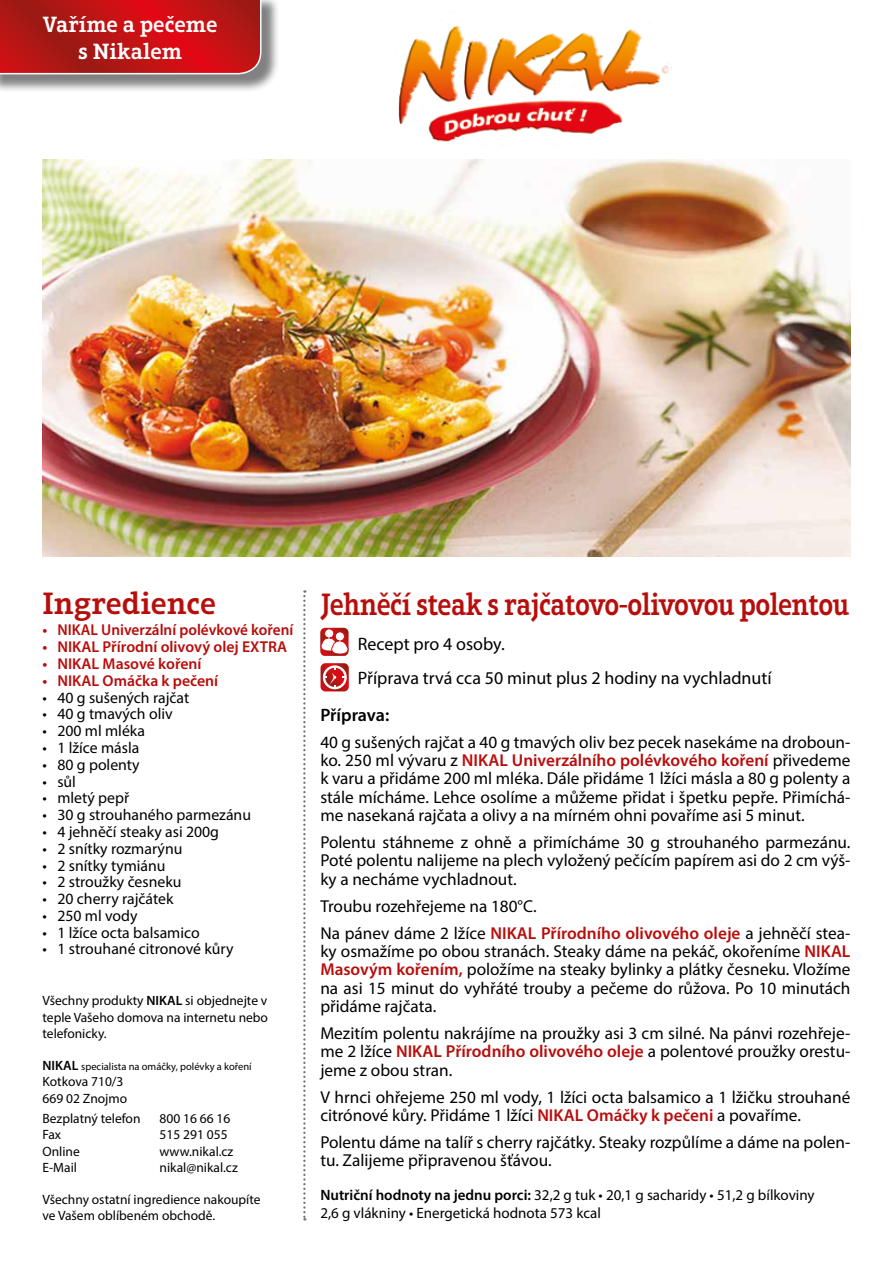
<style>
.page{position:relative;width:893px;height:1263px;background:#fff}
.page>*{position:absolute;margin:0;border:0;box-sizing:border-box;transform-origin:0 0}
.t1{font:600 31.5px "Aptifer Slab LT Pro";letter-spacing:-.02em;color:#b70e0c;scale:.88 1}
.t2{font:600 31.5px "Aptifer Slab LT Pro";color:#b70e0c}
.t3{font:600 22.5px/27px "Aptifer Slab LT Pro";color:#fff;text-align:center}
.t4{font:18px/34.2px "Myriad Pro";color:#000}
.t5{font:600 18px "Myriad Pro";letter-spacing:-.005em;color:#000}
.t6{font:17.25px/18.5px "Myriad Pro";color:#000;text-align:justify}
.t7{font:15.75px "Myriad Pro";color:#000}
.t8{font:600 15.75px "Myriad Pro";color:#b70e0c}
.t9{font:15px/18px "Myriad Pro";color:#000}
.t10{font:13.5px/16.2px "Myriad Pro";color:#000}
.t11{font:10.5px "Myriad Pro";color:#000}
.s1{font-weight:600}
.s2{font-weight:600;font-size:13.5px}
.s3{font-weight:600;color:#b70e0c}
</style>
<div class="page">
<svg style="left:320px;top:628px;width:29px;height:28px"></svg>
<svg style="left:320px;top:663px;width:29px;height:28px"></svg>
<img style="left:398px;top:26px;width:274px;height:116px">
<img style="left:43px;top:159px;width:807px;height:397px">
<svg style="left:303px;top:590px;width:2px;height:630px"></svg>
<div style="left:0;top:0;width:280px;height:93px;background:#000;opacity:.5"></div>
<svg style="left:0;top:0;width:262px;height:75px;background:#bd1b1b"></svg>
<h2 class="t3" style="left:43px;top:10px;width:176px">Vaříme a pečeme s Nikalem</h2>
<h1 class="t2" style="left:43px;top:585px;width:175px">Ingredience</h1>
<p class="t8" style="left:43px;top:620px;width:252px">• NIKAL Univerzální polévkové koření</p>
<p class="t8" style="left:43px;top:637px;width:246px">• NIKAL Přírodní olivový olej EXTRA</p>
<p class="t8" style="left:43px;top:654px;width:161px">• NIKAL Masové koření</p>
<p class="t8" style="left:43px;top:670px;width:177px">• NIKAL Omáčka k pečení</p>
<p class="t7" style="left:43px;top:688px;width:148px">• 40 g sušených rajčat</p>
<p class="t7" style="left:43px;top:704px;width:132px">• 40 g tmavých oliv</p>
<p class="t7" style="left:43px;top:721px;width:104px">• 200 ml mléka</p>
<p class="t7" style="left:43px;top:738px;width:98px">• 1 lžíce másla</p>
<p class="t7" style="left:43px;top:755px;width:99px">• 80 g polenty</p>
<p class="t7" style="left:43px;top:771px;width:35px">• sůl</p>
<p class="t7" style="left:43px;top:788px;width:88px">• mletý pepř</p>
<p class="t7" style="left:43px;top:805px;width:210px">• 30 g strouhaného parmezánu</p>
<p class="t7" style="left:43px;top:822px;width:178px">• 4 jehněčí steaky asi 200g</p>
<p class="t7" style="left:43px;top:839px;width:141px">• 2 snítky rozmarýnu</p>
<p class="t7" style="left:43px;top:855px;width:125px">• 2 snítky tymiánu</p>
<p class="t7" style="left:43px;top:872px;width:141px">• 2 stroužky česneku</p>
<p class="t7" style="left:43px;top:889px;width:133px">• 20 cherry rajčátek</p>
<p class="t7" style="left:43px;top:906px;width:97px">• 250 ml vody</p>
<p class="t7" style="left:43px;top:923px;width:159px">• 1 lžíce octa balsamico</p>
<p class="t7" style="left:43px;top:939px;width:192px">• 1 strouhané citronové kůry</p>
<p class="t10" style="left:43px;top:992px;width:227px;text-align:justify">Všechny produkty <span class="s1">NIKAL</span> si objednejte v teple Vašeho domova na internetu nebo telefonicky.</p>
<p class="t11" style="left:43px;top:1060px;width:211px"><span class="s2">NIKAL</span> specialista na omáčky, polévky a koření</p>
<p class="t10" style="left:43px;top:1073px;width:86px">Kotkova 710/3<br>669 02 Znojmo</p>
<p class="t10" style="left:43px;top:1110px;width:100px">Bezplatný telefon</p>
<p class="t10" style="left:160px;top:1110px;width:72px">800 16 66 16</p>
<p class="t10" style="left:43px;top:1126px;width:20px">Fax</p>
<p class="t10" style="left:160px;top:1126px;width:70px">515 291 055</p>
<p class="t10" style="left:43px;top:1143px;width:39px">Online</p>
<p class="t10" style="left:160px;top:1143px;width:75px">www.nikal.cz</p>
<p class="t10" style="left:43px;top:1159px;width:36px">E-Mail</p>
<p class="t10" style="left:160px;top:1159px;width:80px">nikal@nikal.cz</p>
<p class="t10" style="left:43px;top:1191px;width:219px">Všechny ostatní ingredience nakoupíte ve Vašem oblíbeném obchodě.</p>
<h1 class="t1" style="left:320px;top:585px;width:603px">Jehněčí steak s rajčatovo-olivovou polentou</h1>
<p class="t4" style="left:358px;top:626px;width:415px">Recept pro 4 osoby.<br>Příprava trvá cca 50 minut plus 2 hodiny na vychladnutí</p>
<p class="t5" style="left:320px;top:703px;width:71px">Příprava:</p>
<p class="t6" style="left:320px;top:732px;width:532px">40 g sušených rajčat a 40 g tmavých oliv bez pecek nasekáme na droboun&shy;ko. 250 ml vývaru z <span class="s3">NIKAL Univerzálního polévkového koření</span> přivedeme k varu a přidáme 200 ml mléka. Dále přidáme 1 lžíci másla a 80 g polenty a stále mícháme. Lehce osolíme a můžeme přidat i špetku pepře. Přimíchá&shy;me nasekaná rajčata a olivy a na mírném ohni povaříme asi 5 minut.</p>
<p class="t6" style="left:320px;top:833px;width:532px">Polentu stáhneme z ohně a přimícháme 30 g strouhaného parmezánu.<br>Poté polentu nalijeme na plech vyložený pečícím papírem asi do 2 cm výš&shy;ky a necháme vychladnout.</p>
<p class="t6" style="left:320px;top:892px;width:532px;line-height:26.8px">Troubu rozehřejeme na 180°C.<br>Na pánev dáme 2 lžíce <span class="s3">NIKAL Přírodního olivového oleje</span> a jehněčí stea-</p>
<p class="t6" style="left:320px;top:942px;width:532px">ky osmažíme po obou stranách. Steaky dáme na pekáč, okořeníme <span class="s3">NIKAL Masovým kořením,</span> položíme na steaky bylinky a plátky česneku. Vložíme na asi 15 minut do vyhřáté trouby a pečeme do růžova. Po 10 minutách přidáme rajčata.</p>
<p class="t6" style="left:320px;top:1024px;width:532px">Mezitím polentu nakrájíme na proužky asi 3 cm silné. Na pánvi rozehřeje&shy;me 2 lžíce <span class="s3">NIKAL Přírodního olivového oleje</span> a polentové proužky orestu&shy;jeme z obou stran.</p>
<p class="t6" style="left:320px;top:1087px;width:532px">V hrnci ohřejeme 250 ml vody, 1 lžíci octa balsamico a 1 lžičku strouhané citrónové kůry. Přidáme 1 lžíci <span class="s3">NIKAL Omáčky k pečeni</span> a povaříme.</p>
<p class="t6" style="left:320px;top:1133px;width:532px">Polentu dáme na talíř s cherry rajčátky. Steaky rozpůlíme a dáme na polen&shy;tu. Zalijeme připravenou šťávou.</p>
<p class="t9" style="left:320px;top:1185px;width:496px"><span class="s1">Nutriční hodnoty na jednu porci:</span> 32,2 g tuk • 20,1 g sacharidy • 51,2 g bílkoviny<br>2,6 g vlákniny • Energetická hodnota 573 kcal</p>
</div>
